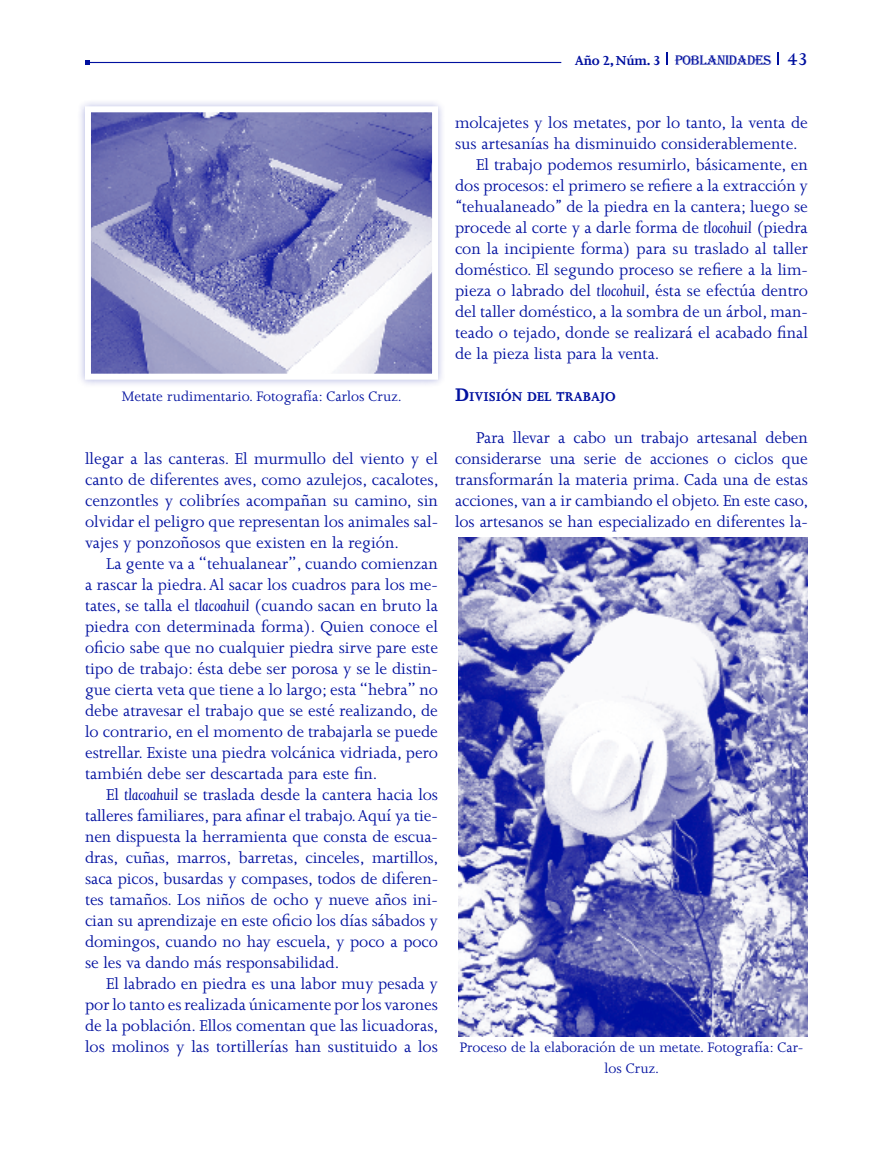
<style>
.page{position:relative;width:893px;height:1149px;background:#fff}
.page>*{position:absolute;margin:0;border:0;box-sizing:border-box;transform-origin:0 0}
.t1{font:18px/21px "Joanna MT Std";color:#00109f;text-align:justify}
.t2{font:15.75px/21px "Joanna MT Std";color:#00109f;text-align:center}
.t3{font:700 14.7px "Joanna MT Std";color:#00109f}
.t4{font:14.25px "Algerian";letter-spacing:-.04em;color:#00109f}
.s1{font-family:"Joanna MT Std";font-weight:700;font-size:15px}
.s2{font-family:"Joanna MT Std";font-weight:600;font-size:19.5px}
.s3{font-style:italic}
.s4{font-size:21px}
</style>
<div class="page">
<svg style="left:666px;top:53px;width:2px;height:12px"></svg>
<svg style="left:778px;top:53px;width:1px;height:12px"></svg>
<hr style="left:87px;top:62px;width:474px;height:1px;background:#00109f">
<svg style="left:85px;top:60px;width:5px;height:5px"></svg>
<img style="left:458px;top:537px;width:350px;height:499px">
<div style="left:77px;top:99px;width:369px;height:289px;background:#00109f;opacity:.3"></div>
<img style="left:92px;top:113px;width:339px;height:259px">
<div style="left:85px;top:106px;width:353px;height:273px;border:6px solid #fff"></div>
<p class="t4" style="left:575px;top:52px;width:235px"><span class="s1">Año 2, Núm. 3</span> POBLANIDADES <span class="s2">43</span></p>
<p class="t2" style="left:122px;top:385px;width:282px">Metate rudimentario. Fotografía: Carlos Cruz.</p>
<p class="t1" style="left:85px;top:448px;width:355px">llegar a las canteras. El murmullo del viento y el canto de diferentes aves, como azulejos, cacalotes, cenzontles y colibríes acompañan su camino, sin olvidar el peligro que representan los animales sal&shy;vajes y ponzoñosos que existen en la región.</p>
<p class="t1" style="left:85px;top:553px;width:354px;text-indent:21px">La gente va a “tehualanear”, cuando comienzan a rascar la piedra. Al sacar los cuadros para los me&shy;tates, se talla el <span class="s3">tlacoahuil</span> (cuando sacan en bruto la piedra con determinada forma). Quien conoce el oficio sabe que no cualquier piedra sirve pare este tipo de trabajo: ésta debe ser porosa y se le distin&shy;gue cierta veta que tiene a lo largo; esta “hebra” no debe atravesar el trabajo que se esté realizando, de lo contrario, en el momento de trabajarla se puede estrellar. Existe una piedra volcánica vidriada, pero también debe ser descartada para este fin.</p>
<p class="t1" style="left:85px;top:784px;width:355px;text-indent:21px">El <span class="s3">tlacoahuil</span> se traslada desde la cantera hacia los talleres familiares, para afinar el trabajo. Aquí ya tie&shy;nen dispuesta la herramienta que consta de escua&shy;dras, cuñas, marros, barretas, cinceles, martillos, saca picos, busardas y compases, todos de diferen&shy;tes tamaños. Los niños de ocho y nueve años ini&shy;cian su aprendizaje en este oficio los días sábados y domingos, cuando no hay escuela, y poco a poco se les va dando más responsabilidad.</p>
<p class="t1" style="left:85px;top:973px;width:355px;text-indent:21px">El labrado en piedra es una labor muy pesada y por lo tanto es realizada únicamente por los varones de la población. Ellos comentan que las licuadoras, los molinos y las tortillerías han sustituido a los</p>
<p class="t1" style="left:455px;top:112px;width:354px">molcajetes y los metates, por lo tanto, la venta de</p>
<p class="t1" style="left:455px;top:133px;width:344px">sus artesanías ha disminuido considerablemente.</p>
<p class="t1" style="left:476px;top:154px;width:333px">El trabajo podemos resumirlo, básicamente, en</p>
<p class="t1" style="left:455px;top:175px;width:354px">dos procesos: el primero se refiere a la extracción y</p>
<p class="t1" style="left:455px;top:196px;width:354px"><span class="s3">“</span>tehualaneado<span class="s3">”</span> de la piedra en la cantera; luego se</p>
<p class="t1" style="left:455px;top:217px;width:354px">procede al corte y a darle forma de <span class="s3">tlocohuil</span> (piedra</p>
<p class="t1" style="left:455px;top:238px;width:354px">con la incipiente forma) para su traslado al taller</p>
<p class="t1" style="left:455px;top:259px;width:354px">doméstico. El segundo proceso se refiere a la lim-</p>
<p class="t1" style="left:455px;top:280px;width:354px">pieza o labrado del <span class="s3">tlocohuil</span>, ésta se efectúa dentro</p>
<p class="t1" style="left:455px;top:301px;width:354px">del taller doméstico, a la sombra de un árbol, man-</p>
<p class="t1" style="left:455px;top:322px;width:354px">teado o tejado, donde se realizará el acabado final</p>
<p class="t1" style="left:455px;top:343px;width:206px">de la pieza lista para la venta.</p>
<p class="t3" style="left:455px;top:388px;width:162px"><span class="s4">D</span>IVISIÓN DEL TRABAJO</p>
<p class="t1" style="left:455px;top:427px;width:355px;text-indent:21px">Para llevar a cabo un trabajo artesanal deben considerarse una serie de acciones o ciclos que transformarán la materia prima. Cada una de estas acciones, van a ir cambiando el objeto. En este caso, los artesanos se han especializado en diferentes la-</p>
<p class="t2" style="left:460px;top:1036px;width:345px">Proceso de la elaboración de un metate. Fotografía: Car&shy;los Cruz.</p>
</div>
